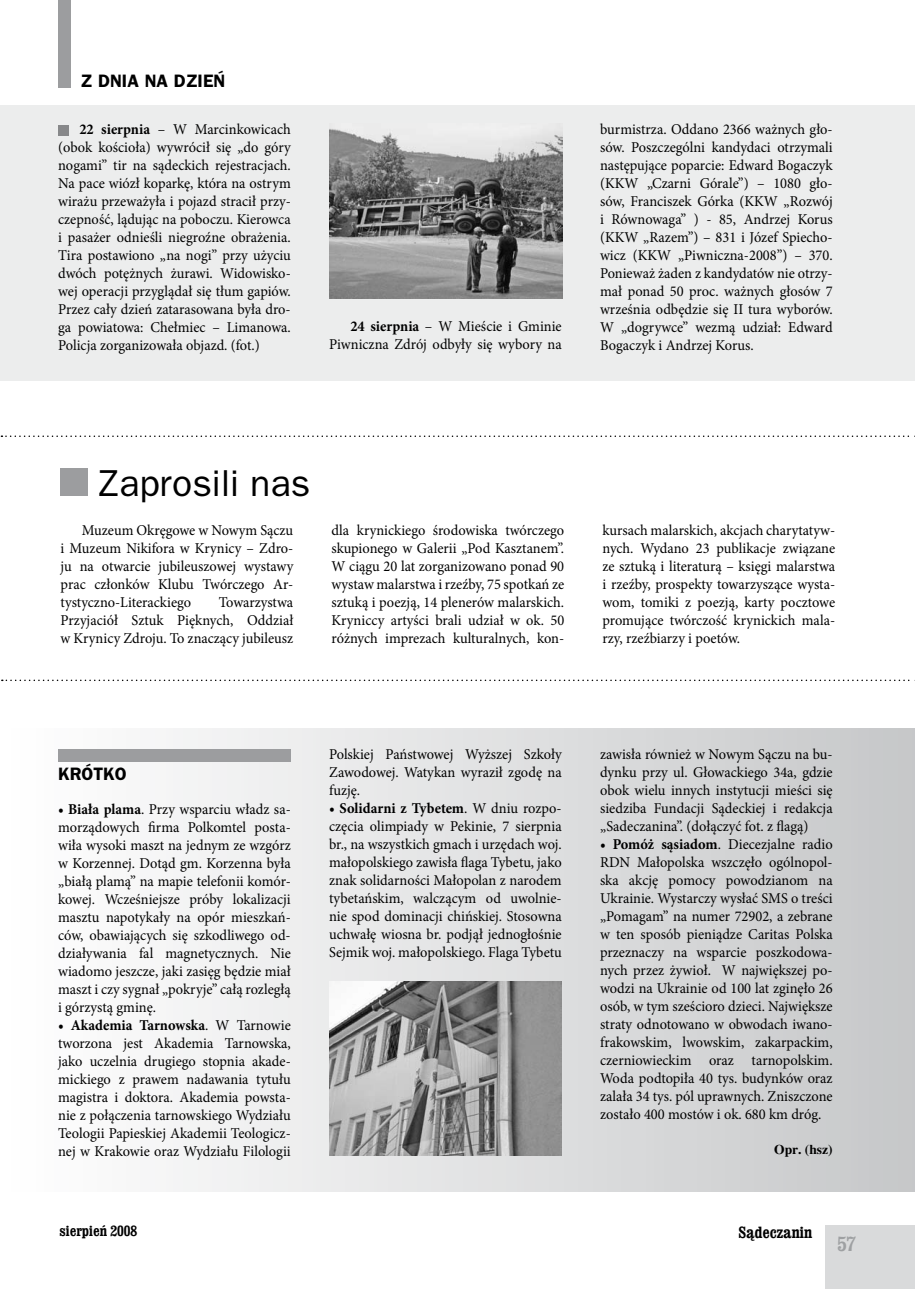
<style>
.page{position:relative;width:915px;height:1289px;background:#fff}
.page>*{position:absolute;margin:0;border:0;box-sizing:border-box;transform-origin:0 0}
.t1{font:37.5px "Frankfurt Gothic";color:#000}
.t2{font:700 condensed 21px "Clarendon";color:#9ea0a2}
.t3{font:700 18px "Frankfurt Gothic";color:#000}
.t4{font:700 condensed 16.5px "Clarendon";color:#000}
.t5{font:15px/18px "Minion Pro";color:#000;text-align:justify;scale:.96 1}
.t6{font:700 condensed 15px "Clarendon";color:#000}
.t7{font:13.5px "Times CE Bold";color:#000}
.s1{font-weight:700}
</style>
<div class="page">
<div style="left:825px;top:1225px;width:89px;height:63px;background:#d9dadb"></div>
<div style="left:0;top:105px;width:914px;height:276px;background:#eceded"></div>
<div style="left:58px;top:0;width:13px;height:87px;background:#9c9d9f"></div>
<div style="left:58px;top:125px;width:11px;height:11px;background:#87888a"></div>
<img style="left:329px;top:128px;width:233px;height:170px">
<div style="left:0;top:728px;width:914px;height:463px;background:linear-gradient(to right,#fff,#c6c8c9)"></div>
<div style="left:58px;top:749px;width:233px;height:13px;background:#9c9d9f"></div>
<img style="left:329px;top:981px;width:232px;height:174px">
<div style="left:61px;top:468px;width:27px;height:28px;background:#9c9d9f"></div>
<svg style="left:1px;top:435px;width:914px;height:2px"></svg>
<svg style="left:2px;top:679px;width:913px;height:2px"></svg>
<p class="t3" style="left:80px;top:70px;width:146px">Z DNIA NA DZIEŃ</p>
<p class="t5" style="left:58px;top:120px;width:244px;text-indent:21px"><span class="s1">22 sierpnia</span> – W Marcinkowicach (obok kościoła) wywrócił się „do góry nogami” tir na sądeckich rejestracjach.<br>Na pace wiózł koparkę, która na ostrym wirażu przeważyła i pojazd stracił przy&shy;czepność, lądując na poboczu. Kierowca i pasażer odnieśli niegroźne obrażenia.<br>Tira postawiono „na nogi” przy użyciu dwóch potężnych żurawi. Widowisko&shy;wej operacji przyglądał się tłum gapiów.<br>Przez cały dzień zatarasowana była dro&shy;ga powiatowa: Chełmiec – Limanowa.<br>Policja zorganizowała objazd. (fot.)</p>
<p class="t5" style="left:329px;top:317px;width:244px;text-align:right"><span class="s1">24 sierpnia</span> – W Mieście i Gminie<br>Piwniczna Zdrój odbyły się wybory na</p>
<p class="t5" style="left:600px;top:120px;width:244px">burmistrza. Oddano 2366 ważnych gło&shy;sów. Poszczególni kandydaci otrzymali następujące poparcie: Edward Bogaczyk (KKW „Czarni Górale”) – 1080 gło&shy;sów, Franciszek Górka (KKW „Rozwój i Równowaga” ) - 85, Andrzej Korus (KKW „Razem”) – 831 i Józef Spiecho&shy;wicz (KKW „Piwniczna-2008”) – 370.<br>Ponieważ żaden z kandydatów nie otrzy&shy;mał ponad 50 proc. ważnych głosów 7 września odbędzie się II tura wyborów.<br>W „dogrywce” wezmą udział: Edward Bogaczyk i Andrzej Korus.</p>
<h1 class="t1" style="left:99px;top:462px;width:213px">Zaprosili nas</h1>
<p class="t5" style="left:61px;top:521px;width:244px;text-indent:21px">Muzeum Okręgowe w Nowym Sączu i Muzeum Nikifora w Krynicy – Zdro&shy;ju na otwarcie jubileuszowej wystawy prac członków Klubu Twórczego Ar&shy;tystyczno-Literackiego</p>
<p class="t5" style="left:61px;top:593px;width:244px;text-indent:158px">Towarzystwa Przyjaciół Sztuk Pięknych, Oddział w Krynicy Zdroju. To znaczący jubileusz</p>
<p class="t5" style="left:331px;top:521px;width:244px">dla krynickiego środowiska twórczego skupionego w Galerii „Pod Kasztanem”.<br>W ciągu 20 lat zorganizowano ponad 90 wystaw malarstwa i rzeźby, 75 spotkań ze sztuką i poezją, 14 plenerów malarskich.<br>Kryniccy artyści brali udział w ok. 50 różnych imprezach kulturalnych, kon-</p>
<p class="t5" style="left:602px;top:521px;width:244px">kursach malarskich, akcjach charytatyw&shy;nych. Wydano 23 publikacje związane ze sztuką i literaturą – księgi malarstwa i rzeźby, prospekty towarzyszące wysta&shy;wom, tomiki z poezją, karty pocztowe promujące twórczość krynickich mala&shy;rzy, rzeźbiarzy i poetów.</p>
<p class="t3" style="left:58px;top:763px;width:70px">KRÓTKO</p>
<p class="t5" style="left:58px;top:799px;width:244px"><span class="s1">• Biała plama</span>. Przy wsparciu władz sa&shy;morządowych firma Polkomtel posta&shy;wiła wysoki maszt na jednym ze wzgórz w Korzennej. Dotąd gm. Korzenna była „białą plamą” na mapie telefonii komór&shy;kowej. Wcześniejsze próby lokalizacji masztu napotykały na opór mieszkań&shy;ców, obawiających się szkodliwego od&shy;działywania fal magnetycznych. Nie wiadomo jeszcze, jaki zasięg będzie miał maszt i czy sygnał „pokryje” całą rozległą i górzystą gminę.</p>
<p class="t5" style="left:58px;top:1015px;width:244px"><span class="s1">• Akademia Tarnowska</span>. W Tarnowie tworzona jest Akademia Tarnowska, jako uczelnia drugiego stopnia akade&shy;mickiego z prawem nadawania tytułu magistra i doktora. Akademia powsta&shy;nie z połączenia tarnowskiego Wydziału Teologii Papieskiej Akademii Teologicz&shy;nej w Krakowie oraz Wydziału Filologii</p>
<p class="t5" style="left:329px;top:745px;width:244px">Polskiej Państwowej Wyższej Szkoły Zawodowej. Watykan wyraził zgodę na fuzję.</p>
<p class="t5" style="left:329px;top:799px;width:244px"><span class="s1">• Solidarni z Tybetem</span>. W dniu rozpo&shy;częcia olimpiady w Pekinie, 7 sierpnia br., na wszystkich gmach i urzędach woj. małopolskiego zawisła flaga Tybetu, jako znak solidarności Małopolan z narodem tybetańskim, walczącym od uwolnie&shy;nie spod dominacji chińskiej. Stosowna uchwałę wiosna br. podjął jednogłośnie Sejmik woj. małopolskiego. Flaga Tybetu</p>
<p class="t5" style="left:600px;top:745px;width:244px">zawisła również w Nowym Sączu na bu&shy;dynku przy ul. Głowackiego 34a, gdzie obok wielu innych instytucji mieści się siedziba Fundacji Sądeckiej i redakcja „Sadeczanina”. (dołączyć fot. z flagą)</p>
<p class="t5" style="left:600px;top:835px;width:244px"><span class="s1">• Pomóż sąsiadom</span>. Diecezjalne radio RDN Małopolska wszczęło ogólnopol&shy;ska akcję pomocy powodzianom na Ukrainie. Wystarczy wysłać SMS o treści „Pomagam” na numer 72902, a zebrane w ten sposób pieniądze Caritas Polska przeznaczy na wsparcie poszkodowa&shy;nych przez żywioł. W największej po&shy;wodzi na Ukrainie od 100 lat zginęło 26 osób, w tym sześcioro dzieci. Największe straty odnotowano w obwodach iwano&shy;frakowskim, lwowskim, zakarpackim, czerniowieckim oraz tarnopolskim.<br>Woda podtopiła 40 tys. budynków oraz zalała 34 tys. pól uprawnych. Zniszczone zostało 400 mostów i ok. 680 km dróg.</p>
<p class="t7" style="left:773px;top:1140px;width:60px">Opr. (hsz)</p>
<p class="t6" style="left:60px;top:1221px;width:79px">sierpień 2008</p>
<p class="t4" style="left:738px;top:1221px;width:75px">Sądeczanin</p>
<h2 class="t2" style="left:837px;top:1231px;width:20px">57</h2>
</div>
